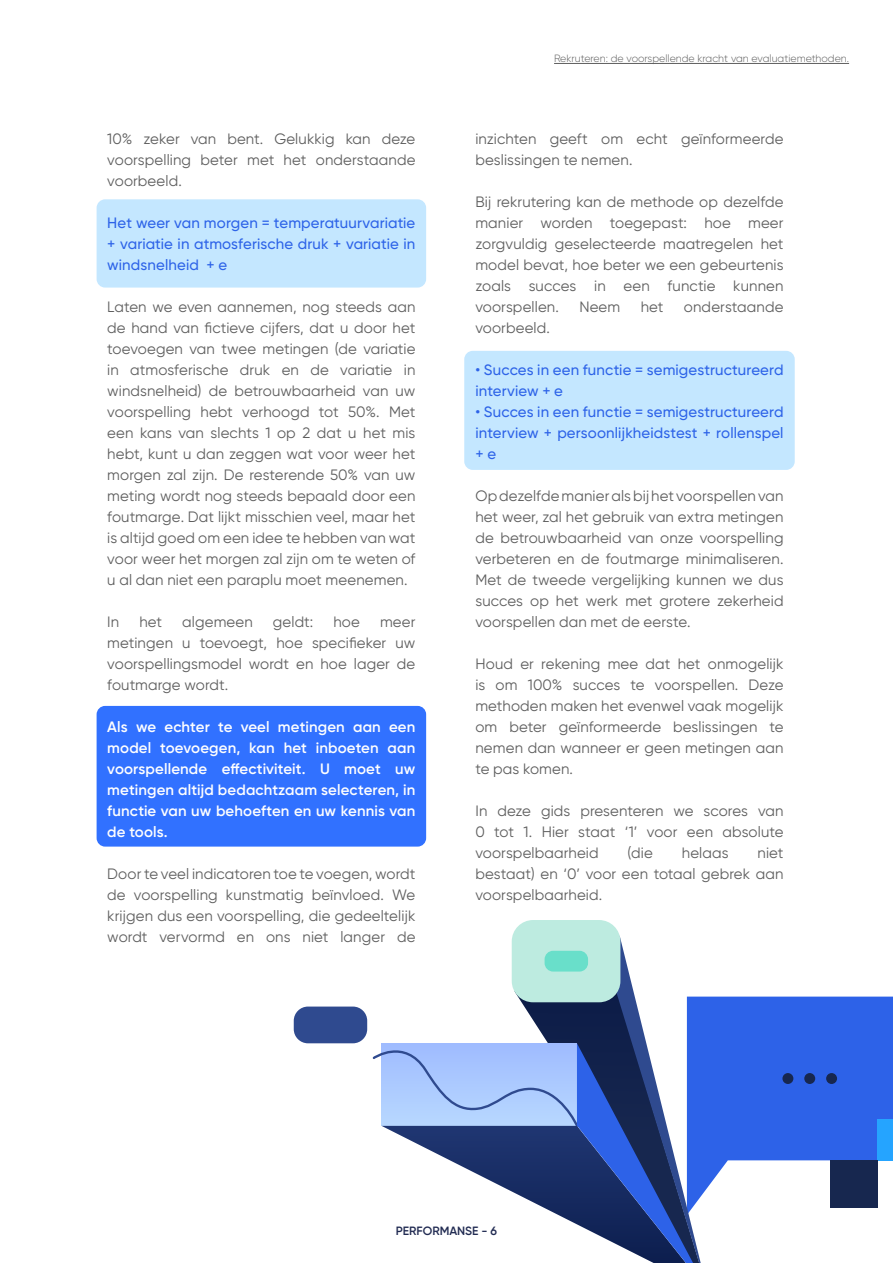
<style>
.page{position:relative;width:893px;height:1263px;background:#fff}
.page>*{position:absolute;margin:0;border:0;box-sizing:border-box;transform-origin:0 0}
.t1{font:15px/21px "Gilroy";letter-spacing:.01em;color:#5e5e5e;text-align:justify}
.t2{font:500 15px/21px "Gilroy";letter-spacing:.01em;color:#2d63e8;text-align:justify}
.t3{font:600 15px/21px "Gilroy";letter-spacing:.01em;color:#fefefe;text-align:justify}
.t4{font:600 12px "Gilroy";color:#212b52}
.t5{font:300 10.5px "Gilroy";color:#5e5e5e}
</style>
<div class="page">
<div style="left:97px;top:706px;width:329px;height:140px;background:#3171ff;border-radius:9px"></div>
<div style="left:97px;top:199px;width:329px;height:89px;background:#c4e7ff;border-radius:9px"></div>
<div style="left:464px;top:351px;width:331px;height:119px;background:#c4e7ff;border-radius:9px"></div>
<div style="left:512px;top:920px;width:108px;height:82px;background:#bdebe0;border-radius:21px"></div>
<svg style="left:372px;top:935px;width:521px;height:328px"></svg>
<div style="left:294px;top:1006px;width:73px;height:37px;background:#2f4a8f;border-radius:14px"></div>
<div style="left:830px;top:1160px;width:48px;height:48px;background:#17274f"></div>
<hr style="left:554px;top:63px;width:295px;height:1px;background:#5e5e5e">
<p class="t1" style="left:107px;top:128px;width:310px">10% zeker van bent. Gelukkig kan deze voorspelling beter met het onderstaande voorbeeld.</p>
<p class="t2" style="left:107px;top:212px;width:310px">Het weer van morgen = temperatuurvariatie + variatie in atmosferische druk + variatie in windsnelheid + e</p>
<p class="t1" style="left:107px;top:296px;width:310px">Laten we even aannemen, nog steeds aan de hand van fictieve cijfers, dat u door het toevoegen van twee metingen (de variatie in atmosferische druk en de variatie in windsnelheid) de betrouwbaarheid van uw voorspelling hebt verhoogd tot 50%. Met een kans van slechts 1 op 2 dat u het mis hebt, kunt u dan zeggen wat voor weer het morgen zal zijn. De resterende 50% van uw meting wordt nog steeds bepaald door een foutmarge. Dat lijkt misschien veel, maar het is altijd goed om een idee te hebben van wat voor weer het morgen zal zijn om te weten of u al dan niet een paraplu moet meenemen.</p>
<p class="t1" style="left:107px;top:611px;width:13px">In</p>
<p class="t1" style="left:139px;top:611px;width:24px">het</p>
<p class="t1" style="left:182px;top:611px;width:72px">algemeen</p>
<p class="t1" style="left:273px;top:611px;width:42px">geldt:</p>
<p class="t1" style="left:333px;top:611px;width:28px">hoe</p>
<p class="t1" style="left:107px;top:611px;width:310px;text-indent:273px">meer metingen u toevoegt, hoe specifieker uw voorspellingsmodel wordt en hoe lager de foutmarge wordt.</p>
<p class="t3" style="left:107px;top:716px;width:310px">Als we echter te veel metingen aan een model toevoegen, kan het inboeten aan voorspellende effectiviteit. U moet uw metingen altijd bedachtzaam selecteren, in functie van uw behoeften en uw kennis van de tools.</p>
<p class="t1" style="left:107px;top:863px;width:310px">Door te veel indicatoren toe te voegen, wordt de voorspelling kunstmatig beïnvloed. We krijgen dus een voorspelling, die gedeeltelijk wordt vervormd en ons niet langer de</p>
<p class="t5" style="left:554px;top:52px;width:296px">Rekruteren: de voorspellende kracht van evaluatiemethoden.</p>
<p class="t1" style="left:475px;top:128px;width:310px">inzichten geeft om echt geïnformeerde beslissingen te nemen.</p>
<p class="t1" style="left:475px;top:191px;width:310px">Bij rekrutering kan de methode op dezelfde manier worden toegepast: hoe meer zorgvuldig geselecteerde maatregelen het model bevat, hoe beter we een gebeurtenis zoals succes in een functie kunnen voorspellen.</p>
<p class="t1" style="left:579px;top:296px;width:42px">Neem</p>
<p class="t1" style="left:641px;top:296px;width:24px">het</p>
<p class="t1" style="left:684px;top:296px;width:101px">onderstaande</p>
<p class="t1" style="left:475px;top:317px;width:76px">voorbeeld.</p>
<p class="t2" style="left:475px;top:359px;width:310px">• Succes in een functie = semigestructureerd interview + e</p>
<p class="t2" style="left:475px;top:401px;width:310px">• Succes in een functie = semigestructureerd interview + persoonlijkheidstest + rollenspel + e</p>
<p class="t1" style="left:475px;top:485px;width:310px">Op dezelfde manier als bij het voorspellen van het weer, zal het gebruik van extra metingen de betrouwbaarheid van onze voorspelling verbeteren en de foutmarge minimaliseren.<br>Met de tweede vergelijking kunnen we dus succes op het werk met grotere zekerheid voorspellen dan met de eerste.</p>
<p class="t1" style="left:475px;top:653px;width:310px">Houd er rekening mee dat het onmogelijk is om 100% succes te voorspellen. Deze methoden maken het evenwel vaak mogelijk om beter geïnformeerde beslissingen te nemen dan wanneer er geen metingen aan te pas komen.</p>
<p class="t1" style="left:475px;top:800px;width:310px">In deze gids presenteren we scores van 0 tot 1. Hier staat ‘1’ voor een absolute voorspelbaarheid</p>
<p class="t1" style="left:628px;top:842px;width:27px">(die</p>
<p class="t1" style="left:682px;top:842px;width:48px">helaas</p>
<p class="t1" style="left:475px;top:842px;width:310px;text-indent:282px">niet bestaat) en ‘0’ voor een totaal gebrek aan voorspelbaarheid.</p>
<p class="t4" style="left:396px;top:1224px;width:103px">PERFORMANSE - 6</p>
</div>
